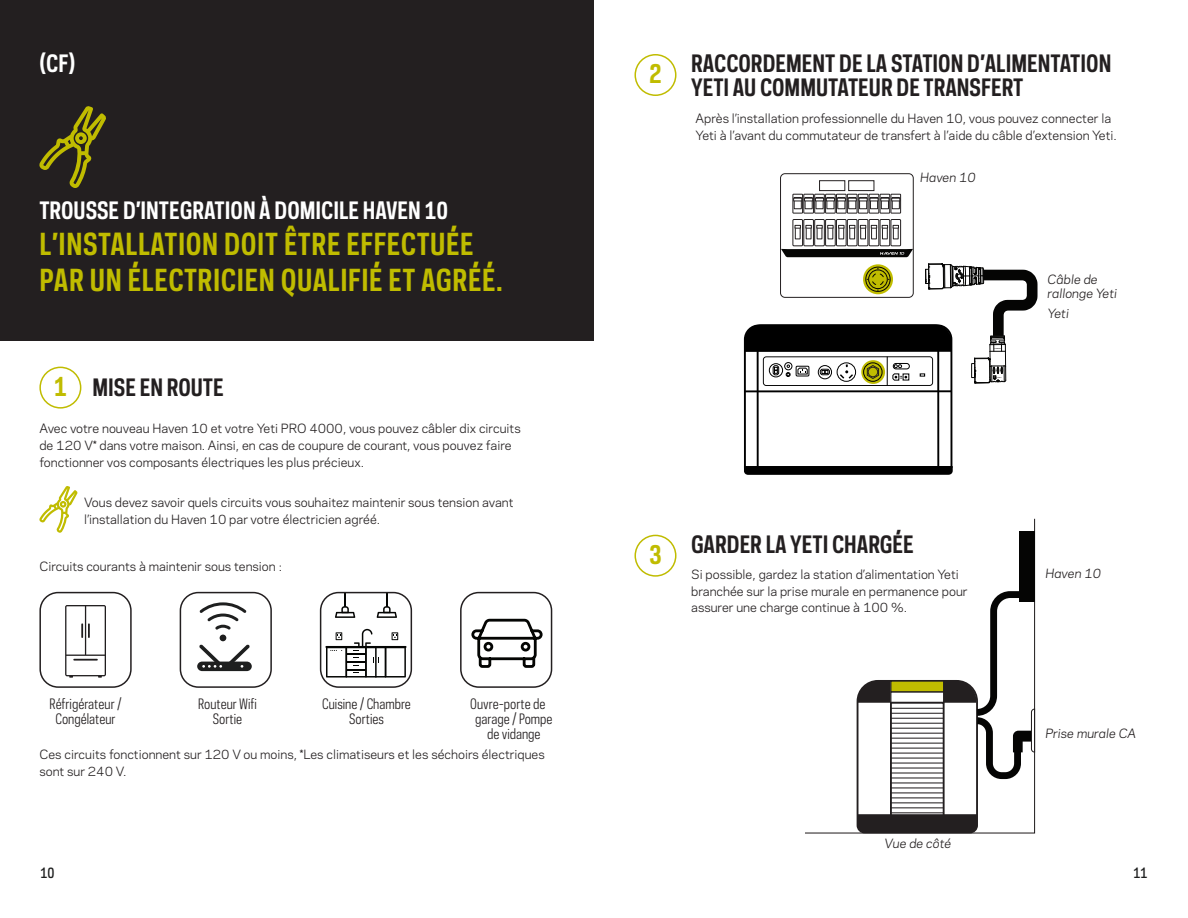
<style>
.page{position:relative;width:1188px;height:918px;background:#fff}
.page>*{position:absolute;margin:0;border:0;box-sizing:border-box;transform-origin:0 0}
.New_Title{font:700 28.5px/36px "Galaxie Polaris Condensed";letter-spacing:.02em;color:#c0bc00}
.t1{font:700 24.75px "Galaxie Polaris Condensed";color:#c0bc00}
.New_Title-2{font:700 22.5px/24px "Galaxie Polaris Condensed";color:#231f20}
.New_Title-3{font:700 22.5px "Galaxie Polaris Condensed";color:#fff}
.Bullet_list{font:13.5px/15px "Galaxie Polaris Condensed";color:#231f20;text-align:center}
.t2{font:500 13.5px "Galaxie Polaris Condensed";color:#1e1f1f}
.Product_-_Features_T{font:12px/16.8px "Galaxie Polaris";color:#231f20}
.Product_-_Features_T-2{font:italic 12px/13.5px "Galaxie Polaris";color:#231f20}
</style>
<div class="page">
<div style="left:0;top:0;width:594px;height:340px;background:#231f20"></div>
<svg style="left:39px;top:106px;width:67px;height:82px"></svg>
<div style="left:180px;top:592px;width:92px;height:96px;border:2px solid #231f20;border-radius:18px"></div>
<svg style="left:65px;top:605px;width:41px;height:73px"></svg>
<div style="left:39px;top:592px;width:93px;height:96px;border:2px solid #231f20;border-radius:18px"></div>
<hr style="left:325px;top:646px;width:82px;height:2px;background:#040503">
<svg style="left:377px;top:595px;width:20px;height:23px"></svg>
<svg style="left:335px;top:595px;width:20px;height:23px"></svg>
<svg style="left:326px;top:629px;width:80px;height:49px"></svg>
<div style="left:320px;top:592px;width:92px;height:96px;border:2px solid #231f20;border-radius:18px"></div>
<div style="left:460px;top:592px;width:92px;height:96px;border:2px solid #231f20;border-radius:18px"></div>
<svg style="left:39px;top:486px;width:39px;height:47px"></svg>
<div style="left:39px;top:367px;width:42px;height:42px;border:2px solid #c0bc00;border-radius:50%"></div>
<svg style="left:197px;top:602px;width:55px;height:69px"></svg>
<svg style="left:471px;top:618px;width:72px;height:50px"></svg>
<div style="left:780px;top:173px;width:134px;height:125px;border:1px solid #231f20;border-radius:4px"></div>
<div style="left:793px;top:194px;width:10px;height:19px;border:1px solid #231f20"></div>
<div style="left:794px;top:197px;width:7px;height:12px;border:1px solid #231f20"></div>
<svg style="left:793px;top:220px;width:10px;height:26px"></svg>
<div style="left:793px;top:219px;width:10px;height:27px;border:1px solid #231f20"></div>
<div style="left:795px;top:227px;width:5px;height:12px;background:#fff"></div>
<div style="left:795px;top:227px;width:5px;height:12px;border:1px solid #231f20"></div>
<div style="left:804px;top:194px;width:10px;height:19px;border:1px solid #231f20"></div>
<div style="left:805px;top:197px;width:7px;height:12px;border:1px solid #231f20"></div>
<svg style="left:804px;top:220px;width:9px;height:26px"></svg>
<div style="left:804px;top:219px;width:10px;height:27px;border:1px solid #231f20"></div>
<div style="left:806px;top:227px;width:5px;height:12px;background:#fff"></div>
<div style="left:806px;top:227px;width:5px;height:12px;border:1px solid #231f20"></div>
<div style="left:815px;top:194px;width:10px;height:19px;border:1px solid #231f20"></div>
<div style="left:816px;top:197px;width:7px;height:12px;border:1px solid #231f20"></div>
<svg style="left:815px;top:220px;width:9px;height:26px"></svg>
<div style="left:815px;top:219px;width:10px;height:27px;border:1px solid #231f20"></div>
<div style="left:817px;top:227px;width:5px;height:12px;background:#fff"></div>
<div style="left:817px;top:227px;width:5px;height:12px;border:1px solid #231f20"></div>
<svg style="left:795px;top:225px;width:27px;height:3px"></svg>
<div style="left:825px;top:194px;width:10px;height:19px;border:1px solid #231f20"></div>
<div style="left:827px;top:197px;width:7px;height:12px;border:1px solid #231f20"></div>
<svg style="left:826px;top:220px;width:9px;height:26px"></svg>
<div style="left:825px;top:219px;width:10px;height:27px;border:1px solid #231f20"></div>
<div style="left:828px;top:227px;width:5px;height:12px;background:#fff"></div>
<div style="left:828px;top:227px;width:5px;height:12px;border:1px solid #231f20"></div>
<div style="left:836px;top:194px;width:10px;height:19px;border:1px solid #231f20"></div>
<div style="left:838px;top:197px;width:7px;height:12px;border:1px solid #231f20"></div>
<svg style="left:836px;top:220px;width:10px;height:26px"></svg>
<div style="left:836px;top:219px;width:10px;height:27px;border:1px solid #231f20"></div>
<div style="left:839px;top:227px;width:5px;height:12px;background:#fff"></div>
<div style="left:839px;top:227px;width:5px;height:12px;border:1px solid #231f20"></div>
<div style="left:847px;top:194px;width:10px;height:19px;border:1px solid #231f20"></div>
<div style="left:849px;top:197px;width:7px;height:12px;border:1px solid #231f20"></div>
<svg style="left:847px;top:220px;width:10px;height:26px"></svg>
<div style="left:847px;top:219px;width:10px;height:27px;border:1px solid #231f20"></div>
<div style="left:850px;top:227px;width:5px;height:12px;background:#fff"></div>
<div style="left:850px;top:227px;width:5px;height:12px;border:1px solid #231f20"></div>
<div style="left:858px;top:194px;width:10px;height:19px;border:1px solid #231f20"></div>
<div style="left:859px;top:197px;width:8px;height:12px;border:1px solid #231f20"></div>
<svg style="left:858px;top:220px;width:10px;height:26px"></svg>
<div style="left:858px;top:219px;width:10px;height:27px;border:1px solid #231f20"></div>
<div style="left:861px;top:227px;width:5px;height:12px;background:#fff"></div>
<div style="left:861px;top:227px;width:5px;height:12px;border:1px solid #231f20"></div>
<div style="left:869px;top:194px;width:10px;height:19px;border:1px solid #231f20"></div>
<div style="left:870px;top:197px;width:8px;height:12px;border:1px solid #231f20"></div>
<svg style="left:869px;top:220px;width:10px;height:26px"></svg>
<div style="left:869px;top:219px;width:10px;height:27px;border:1px solid #231f20"></div>
<hr style="left:872px;top:227px;width:4px;height:12px;background:#fff">
<div style="left:871px;top:227px;width:6px;height:12px;border:1px solid #231f20"></div>
<div style="left:880px;top:194px;width:10px;height:19px;border:1px solid #231f20"></div>
<div style="left:881px;top:197px;width:8px;height:12px;border:1px solid #231f20"></div>
<svg style="left:880px;top:220px;width:10px;height:26px"></svg>
<div style="left:880px;top:219px;width:10px;height:27px;border:1px solid #231f20"></div>
<div style="left:882px;top:227px;width:5px;height:12px;background:#fff"></div>
<div style="left:882px;top:227px;width:5px;height:12px;border:1px solid #231f20"></div>
<div style="left:891px;top:194px;width:10px;height:19px;border:1px solid #231f20"></div>
<div style="left:892px;top:197px;width:8px;height:12px;border:1px solid #231f20"></div>
<svg style="left:793px;top:198px;width:107px;height:3px"></svg>
<svg style="left:891px;top:220px;width:10px;height:26px"></svg>
<div style="left:891px;top:219px;width:10px;height:27px;border:1px solid #231f20"></div>
<div style="left:893px;top:227px;width:5px;height:12px;background:#fff"></div>
<div style="left:893px;top:227px;width:5px;height:12px;border:1px solid #231f20"></div>
<svg style="left:828px;top:225px;width:71px;height:3px"></svg>
<div style="left:819px;top:181px;width:26px;height:10px;border:1px solid #231f20"></div>
<div style="left:849px;top:181px;width:25px;height:10px;border:1px solid #231f20"></div>
<svg style="left:781px;top:249px;width:133px;height:8px"></svg>
<div style="left:635px;top:54px;width:42px;height:42px;border:2px solid #c0bc00;border-radius:50%"></div>
<div style="left:635px;top:535px;width:42px;height:42px;border:2px solid #c0bc00;border-radius:50%"></div>
<svg style="left:744px;top:264px;width:294px;height:211px"></svg>
<div style="left:868px;top:367px;width:10px;height:10px;border:1px solid #231f20;border-radius:50%"></div>
<div style="left:1019px;top:532px;width:16px;height:70px;background:#050504"></div>
<svg style="left:856px;top:588px;width:180px;height:246px"></svg>
<p class="New_Title-3" style="left:39px;top:48px;width:37px">(CF)</p>
<p class="New_Title-3" style="left:39px;top:196px;width:410px">TROUSSE D’INTEGRATION À DOMICILE HAVEN 10</p>
<p class="New_Title" style="left:39px;top:226px;width:465px">L’INSTALLATION DOIT ÊTRE EFFECTUÉE<br>PAR UN ÉLECTRICIEN QUALIFIÉ ET AGRÉÉ.</p>
<p class="t1" style="left:54px;top:370px;width:14px">1</p>
<p class="New_Title-2" style="left:92px;top:375px;width:133px">MISE EN ROUTE</p>
<p class="Product_-_Features_T" style="left:39px;top:420px;width:483px">Avec votre nouveau Haven 10 et votre Yeti PRO 4000, vous pouvez câbler dix circuits de 120 V* dans votre maison. Ainsi, en cas de coupure de courant, vous pouvez faire fonctionner vos composants électriques les plus précieux.</p>
<p class="Product_-_Features_T" style="left:84px;top:494px;width:431px">Vous devez savoir quels circuits vous souhaitez maintenir sous tension avant l’installation du Haven 10 par votre électricien agréé.</p>
<p class="Product_-_Features_T" style="left:39px;top:558px;width:244px">Circuits courants à maintenir sous tension :</p>
<p class="Bullet_list" style="left:49px;top:696px;width:74px">Réfrigérateur /</p>
<p class="Bullet_list" style="left:56px;top:711px;width:62px">Congélateur</p>
<p class="Bullet_list" style="left:198px;top:696px;width:60px">Routeur Wifi</p>
<p class="Bullet_list" style="left:213px;top:711px;width:31px">Sortie</p>
<p class="Bullet_list" style="left:322px;top:696px;width:90px">Cuisine / Chambre</p>
<p class="Bullet_list" style="left:349px;top:711px;width:36px">Sorties</p>
<p class="Bullet_list" style="left:470px;top:696px;width:84px">Ouvre-porte de garage / Pompe de vidange</p>
<p class="Product_-_Features_T" style="left:39px;top:745px;width:507px">Ces circuits fonctionnent sur 120 V ou moins, *Les climatiseurs et les séchoirs électriques sont sur 240 V.</p>
<p class="t1" style="left:649px;top:57px;width:14px">2</p>
<p class="New_Title-2" style="left:691px;top:51px;width:422px">RACCORDEMENT DE LA STATION D’ALIMENTATION<br>YETI AU COMMUTATEUR DE TRANSFERT</p>
<p class="Product_-_Features_T" style="left:696px;top:109px;width:423px">Après l’installation professionnelle du Haven 10, vous pouvez connecter la<br>Yeti à l’avant du commutateur de transfert à l’aide du câble d’extension Yeti.</p>
<p class="Product_-_Features_T-2" style="left:920px;top:170px;width:57px">Haven 10</p>
<p class="Product_-_Features_T-2" style="left:1048px;top:272px;width:71px">Câble de rallonge Yeti</p>
<p class="Product_-_Features_T-2" style="left:1048px;top:306px;width:23px">Yeti</p>
<p class="t1" style="left:649px;top:538px;width:14px">3</p>
<p class="New_Title-2" style="left:691px;top:532px;width:224px">GARDER LA YETI CHARGÉE</p>
<p class="Product_-_Features_T" style="left:691px;top:565px;width:278px">Si possible, gardez la station d’alimentation Yeti branchée sur la prise murale en permanence pour assurer une charge continue à 100 %.</p>
<p class="Product_-_Features_T-2" style="left:885px;top:836px;width:68px">Vue de côté</p>
<p class="Product_-_Features_T-2" style="left:1045px;top:566px;width:57px">Haven 10</p>
<p class="Product_-_Features_T-2" style="left:1045px;top:726px;width:92px">Prise murale CA</p>
<p class="t2" style="left:40px;top:863px;width:16px">10</p>
<p class="t2" style="left:1133px;top:863px;width:16px">11</p>
</div>
